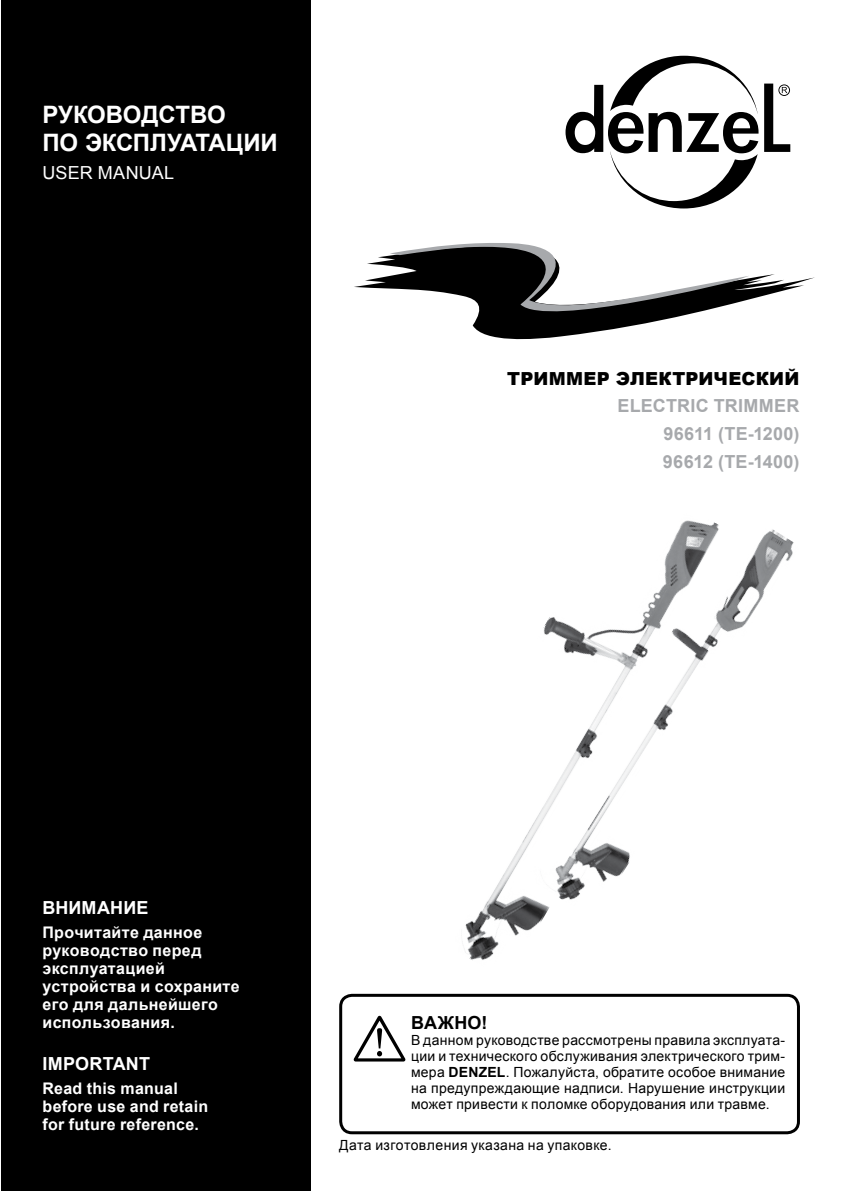
<style>
.page{position:relative;width:842px;height:1191px;background:#fff}
.page>*{position:absolute;margin:0;border:0;box-sizing:border-box;transform-origin:0 0}
.t1{font:700 24px/28px "Arial";letter-spacing:-.005em;color:#fff}
.t2{font:700 18px/27.6px "Arial";letter-spacing:.015em;color:#a7a9ac;text-align:justify}
.t3{font:900 18px "Arial";letter-spacing:.015em;color:#000}
.t4{font:18px "Arial";letter-spacing:.015em;color:#fff}
.t5{font:700 18px "Arial";letter-spacing:.01em;color:#fff}
.t6{font:700 18px "Arial";letter-spacing:.005em;color:#fff}
.t7{font:700 18px "Arial";color:#000}
.t8{font:700 16px/18px "Arial";letter-spacing:.02em;color:#fff}
.t9{font:14px/16px "Arial";letter-spacing:.02em;color:#000;text-align:justify}
.s1{font-weight:700}
</style>
<div class="page">
<div style="left:1px;top:0;width:309px;height:1191px;background:#000"></div>
<svg style="left:354px;top:255px;width:461px;height:85px"></svg>
<svg style="left:390px;top:243px;width:360px;height:86px"></svg>
<svg style="left:565px;top:56px;width:193px;height:152px"></svg>
<svg style="left:764px;top:84px;width:26px;height:68px"></svg>
<div style="left:339px;top:993px;width:461px;height:141px;border:3px solid #000;border-radius:11px"></div>
<svg style="left:354px;top:1016px;width:51px;height:45px"></svg>
<img style="left:759px;top:529px;width:35px;height:74px">
<img style="left:464px;top:520px;width:295px;height:440px">
<h1 class="t1" style="left:43px;top:101px;width:237px">Руководство<br>по эксплуатации</h1>
<p class="t4" style="left:43px;top:160px;width:133px">USER MANUAL</p>
<p class="t3" style="left:507px;top:365px;width:294px">Триммер электрический</p>
<p class="t2" style="left:663px;top:393px;width:138px;text-indent:-45px">Electric trimmer 96611 (TE-1200)<br>96612 (TE-1400)</p>
<p class="t6" style="left:43px;top:895px;width:107px">ВНИМАНИЕ</p>
<p class="t8" style="left:43px;top:923px;width:199px">Прочитайте данное руководство перед эксплуатацией устройства и сохраните его для дальнейшего использования.</p>
<p class="t5" style="left:43px;top:1052px;width:108px">IM PORTANT</p>
<p class="t8" style="left:43px;top:1079px;width:167px">Read this manual before use аnd retain for future reference.</p>
<p class="t7" style="left:411px;top:1010px;width:78px">ВАЖНО!</p>
<p class="t9" style="left:411px;top:1032px;width:376px">В данном руководстве рассмотрены правила эксплуата&shy;ции и технического обслуживания электрического трим&shy;мера <span class="s1">DENZEL</span>. Пожалуйста, обратите особое внимание на предупреждающие надписи. Нарушение инструкции может привести к поломке оборудования или травме.</p>
<p class="t9" style="left:339px;top:1137px;width:274px">Дата изготовления указана на упаковке.</p>
</div>
